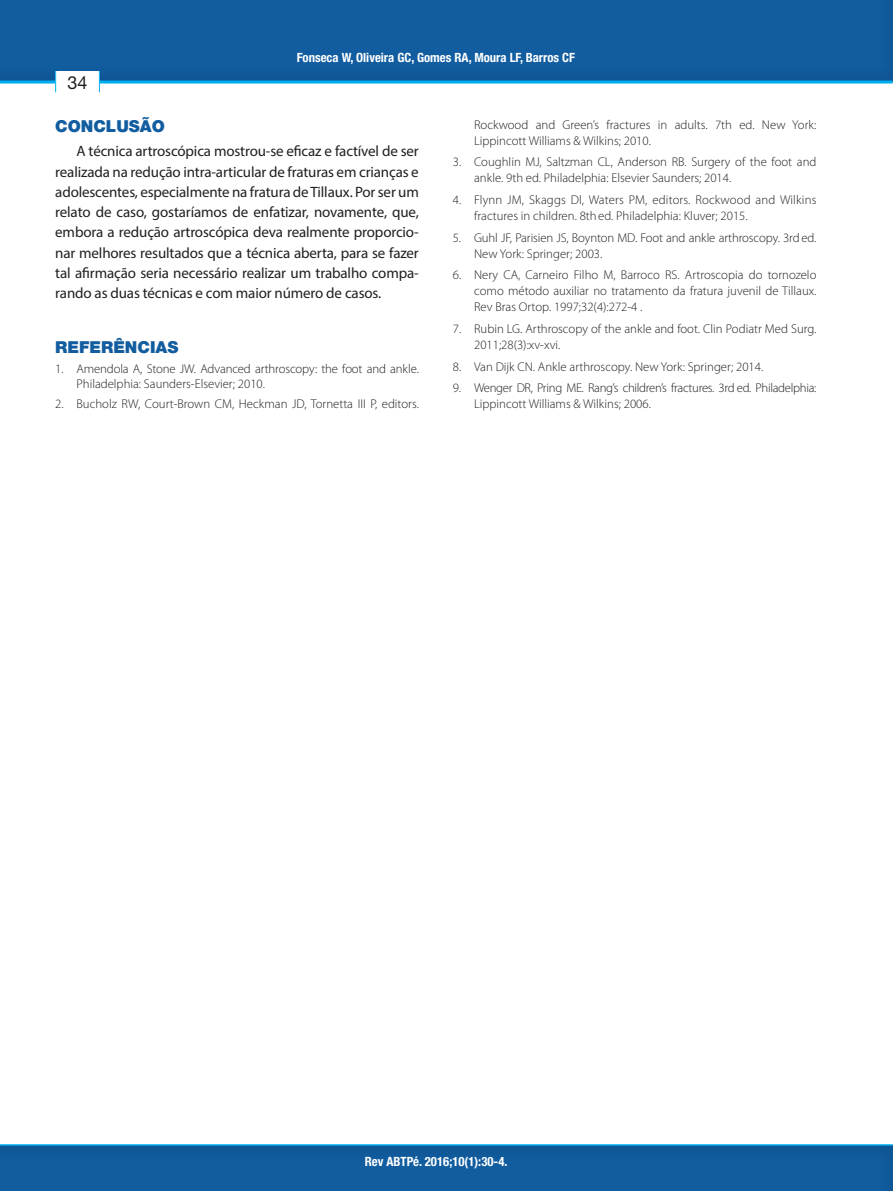
<style>
.page{position:relative;width:893px;height:1191px;background:#fff}
.page>*{position:absolute;margin:0;border:0;box-sizing:border-box;transform-origin:0 0}
.t1{font:18px "Helvetica Neue";color:#231f20}
.t2{font:900 16.5px "Helvetica Neue";color:#115da0}
.t3{font:15px/20.2px "Myriad Pro";letter-spacing:-.01em;color:#231f20;text-align:justify}
.t4{font:300 12.75px/16px "Myriad Pro";color:#231f20}
.t5{font:300 12.75px/16px "Myriad Pro";letter-spacing:-.025em;color:#231f20}
.t6{font:700 condensed 12.75px "Helvetica Neue";color:#fff}
</style>
<div class="page">
<div style="left:0;top:0;width:893px;height:84px;background:#115da0"></div>
<hr style="left:0;top:81px;width:893px;height:3px;background:#00aeef">
<div style="left:55px;top:71px;width:45px;height:21px;background:#fff"></div>
<svg style="left:55px;top:71px;width:1px;height:21px"></svg>
<svg style="left:99px;top:71px;width:1px;height:21px"></svg>
<div style="left:0;top:1143px;width:893px;height:48px;background:#115da0"></div>
<hr style="left:0;top:1144px;width:893px;height:1px;background:#00aeef">
<h1 class="t1" style="left:68px;top:72px;width:22px">34</h1>
<p class="t6" style="left:297px;top:50px;width:280px">Fonseca W, Oliveira GC, Gomes RA, Moura LF, Barros CF</p>
<p class="t2" style="left:55px;top:116px;width:111px">CONCLUSÃO</p>
<p class="t3" style="left:55px;top:141px;width:365px;text-indent:21px">A técnica artroscópica mostrou-se eficaz e factível de ser realizada na redução intra-articular de fraturas em crianças e adolescentes, especialmente na fratura de Tillaux. Por ser um relato de caso, gostaríamos de enfatizar, novamente, que, embora a redução artroscópica deva realmente proporcio&shy;nar melhores resultados que a técnica aberta, para se fazer tal afirmação seria necessário realizar um trabalho compa&shy;rando as duas técnicas e com maior número de casos.</p>
<p class="t2" style="left:55px;top:337px;width:125px">REFERÊNCIAS</p>
<p class="t4" style="left:77px;top:360px;width:344px;text-indent:-21px">1. Amendola A, Stone JW. Advanced arthroscopy: the foot and ankle.<br>Philadelphia: Saunders-Elsevier; 2010.</p>
<p class="t4" style="left:55px;top:396px;width:365px">2. Bucholz RW, Court-Brown CM, Heckman JD, Tornetta III P, editors.</p>
<p class="t4" style="left:474px;top:117px;width:344px">Rockwood and Green’s fractures in adults. 7th ed. New York:<br>Lippincott Williams &amp; Wilkins; 2010.</p>
<p class="t4" style="left:474px;top:154px;width:344px;text-indent:-21px">3. Coughlin MJ, Saltzman CL, Anderson RB. Surgery of the foot and ankle. 9th ed. Philadelphia: Elsevier Saunders; 2014.</p>
<p class="t4" style="left:474px;top:192px;width:344px;text-indent:-21px">4. Flynn JM, Skaggs Dl, Waters PM, editors. Rockwood and Wilkins fractures in children. 8thed. Philadelphia: Kluver; 2015.</p>
<p class="t4" style="left:474px;top:229px;width:344px;text-indent:-21px">5. Guhl JF, Parisien JS, Boynton MD. Foot and ankle arthroscopy. 3rd ed.<br>New York: Springer; 2003.</p>
<p class="t4" style="left:474px;top:267px;width:344px;text-align:justify;text-indent:-21px">6. Nery CA, Carneiro Filho M, Barroco RS. Artroscopia do tornozelo como método auxiliar no tratamento da fratura juvenil de Tillaux.<br>Rev Bras Ortop. 1997;32(4):272-4 .</p>
<p class="t4" style="left:474px;top:321px;width:344px;text-indent:-21px">7. Rubin LG. Arthroscopy of the ankle and foot. Clin Podiatr Med Surg.<br>2011;28(3):xv-xvi.</p>
<p class="t4" style="left:453px;top:358px;width:312px">8. Van Dijk CN. Ankle arthroscopy. New York: Springer; 2014.</p>
<p class="t5" style="left:474px;top:380px;width:344px;text-indent:-21px">9. Wenger DR, Pring ME. Rang’s children’s fractures. 3rd ed. Philadelphia:<br>Lippincott Williams &amp; Wilkins; 2006.</p>
<p class="t6" style="left:365px;top:1153px;width:144px">Rev ABTPé. 2016;10(1):30-4.</p>
</div>
